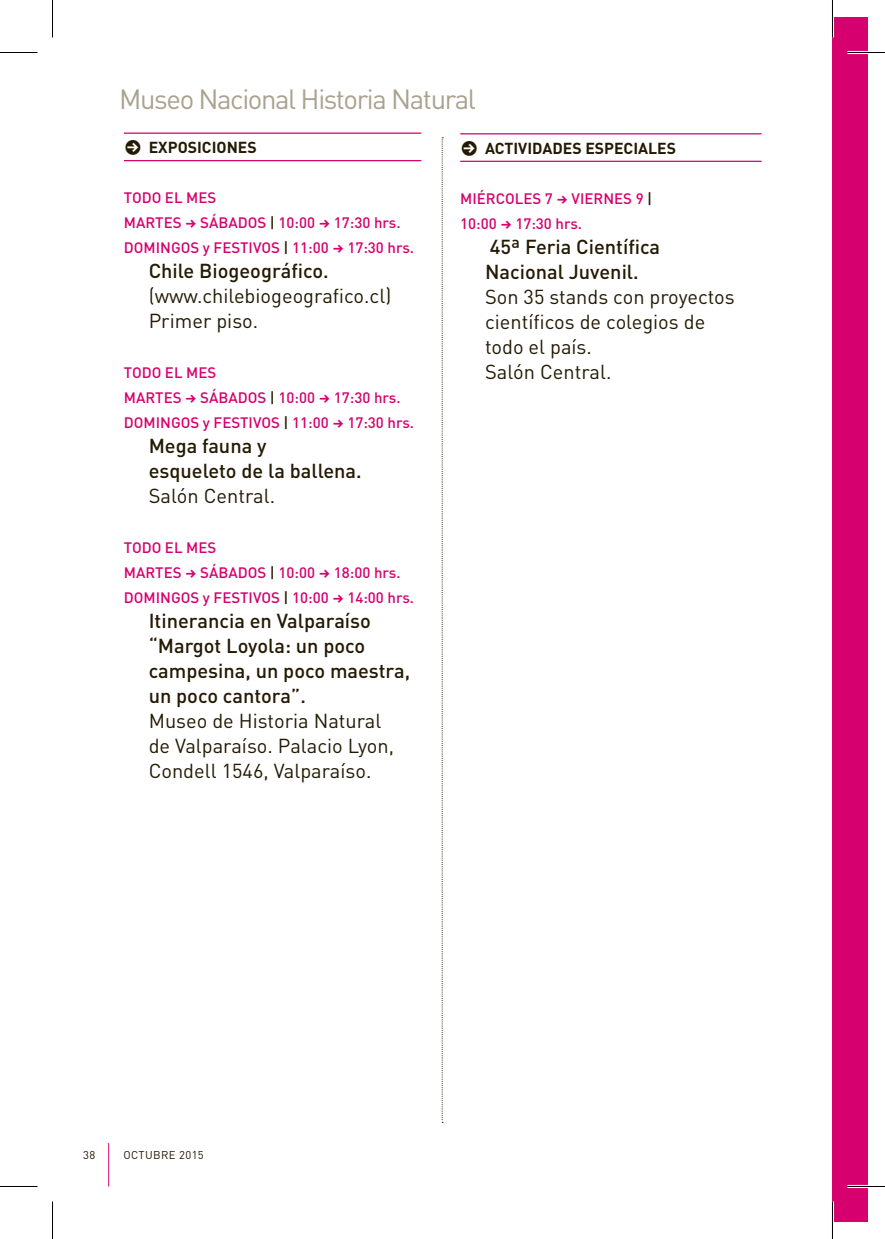
<style>
.page{position:relative;width:885px;height:1239px;background:#fff}
.page>*{position:absolute;margin:0;border:0;box-sizing:border-box;transform-origin:0 0}
.t1{font:27.5px "DIN";letter-spacing:-.05em;color:#aaa18e}
.t2{font:20px/25px "DIN";color:#241a04}
.t3{font:500 20px/25px "DIN";color:#241a04}
.t4{font:700 15.75px "DIN";color:#241a04}
.t5{font:500 15px/25px "DIN";color:#d6006e}
.t6{font:11.25px "DIN";letter-spacing:.035em;color:#241a04}
.s1{font-family:"Digna Picto";font-weight:400;font-size:20px}
.s2{font-family:"Digna Picto";font-weight:400}
.s3{color:#241a04}
</style>
<div class="page">
<div style="left:832px;top:17px;width:35px;height:1205px;background:#d6006e"></div>
<svg style="left:442px;top:137px;width:1px;height:986px"></svg>
<svg style="left:107px;top:1143px;width:2px;height:43px"></svg>
<hr style="left:124px;top:160px;width:297px;height:1px;background:#d6006e">
<hr style="left:124px;top:133px;width:297px;height:1px;background:#d6006e">
<hr style="left:460px;top:161px;width:301px;height:1px;background:#d6006e">
<hr style="left:460px;top:133px;width:301px;height:1px;background:#d6006e">
<hr style="left:847px;top:51px;width:37px;height:3px;background:#fff">
<hr style="left:847px;top:1185px;width:37px;height:3px;background:#fff">
<hr style="left:830px;top:0;width:4px;height:38px;background:#fff">
<hr style="left:830px;top:1201px;width:4px;height:38px;background:#fff">
<hr style="left:0;top:52px;width:38px;height:1px;background:#000">
<hr style="left:847px;top:52px;width:37px;height:1px;background:#000">
<hr style="left:0;top:1186px;width:38px;height:1px;background:#000">
<hr style="left:847px;top:1186px;width:37px;height:1px;background:#000">
<hr style="left:52px;top:0;width:1px;height:38px;background:#000">
<hr style="left:52px;top:1201px;width:1px;height:38px;background:#000">
<hr style="left:832px;top:0;width:1px;height:38px;background:#000">
<hr style="left:832px;top:1201px;width:1px;height:38px;background:#000">
<h1 class="t1" style="left:119px;top:89px;width:358px">Museo Nacional Historia Natural</h1>
<p class="t4" style="left:124px;top:142px;width:134px"><span class="s1">á</span> EXPOSICIONES</p>
<p class="t5" style="left:124px;top:187px;width:292px">TODO EL MES<br>MARTES <span class="s2">a</span> SÁBADOS <span class="s3">|</span> 10:00 <span class="s2">a</span> 17:30 hrs.<br>DOMINGOS y FESTIVOS <span class="s3">|</span> 11:00 <span class="s2">a</span> 17:30 hrs.</p>
<h2 class="t3" style="left:149px;top:261px;width:181px">Chile Biogeográfico.</h2>
<h2 class="t2" style="left:149px;top:286px;width:244px">(www.chilebiogeografico.cl)<br>Primer piso.</h2>
<p class="t5" style="left:124px;top:362px;width:292px">TODO EL MES<br>MARTES <span class="s2">a</span> SÁBADOS <span class="s3">|</span> 10:00 <span class="s2">a</span> 17:30 hrs.<br>DOMINGOS y FESTIVOS <span class="s3">|</span> 11:00 <span class="s2">a</span> 17:30 hrs.</p>
<h2 class="t3" style="left:149px;top:436px;width:214px">Mega fauna y<br>esqueleto de la ballena.</h2>
<h2 class="t2" style="left:149px;top:486px;width:128px">Salón Central.</h2>
<p class="t5" style="left:124px;top:537px;width:292px">TODO EL MES<br>MARTES <span class="s2">a</span> SÁBADOS <span class="s3">|</span> 10:00 <span class="s2">a</span> 18:00 hrs.<br>DOMINGOS y FESTIVOS <span class="s3">|</span> 10:00 <span class="s2">a</span> 14:00 hrs.</p>
<h2 class="t3" style="left:149px;top:611px;width:263px">Itinerancia en Valparaíso “Margot Loyola: un poco campesina, un poco maestra, un poco cantora”.</h2>
<h2 class="t2" style="left:149px;top:711px;width:247px">Museo de Historia Natural de Valparaíso. Palacio Lyon,<br>Condell 1546, Valparaíso.</h2>
<p class="t4" style="left:460px;top:143px;width:217px"><span class="s1">á</span> ACTIVIDADES ESPECIALES</p>
<p class="t5" style="left:460px;top:188px;width:194px">MIÉRCOLES 7 <span class="s2">a</span> VIERNES 9 <span class="s3">|<br></span>10:00 <span class="s2">a</span> 17:30 hrs.</p>
<h2 class="t3" style="left:485px;top:237px;width:177px">45ª Feria Científica<br>Nacional Juvenil.</h2>
<h2 class="t2" style="left:485px;top:287px;width:251px">Son 35 stands con proyectos científicos de colegios de todo el país.<br>Salón Central.</h2>
<p class="t6" style="left:83px;top:1151px;width:14px">38</p>
<p class="t6" style="left:123px;top:1151px;width:82px">OCTUBRE 2015</p>
</div>
